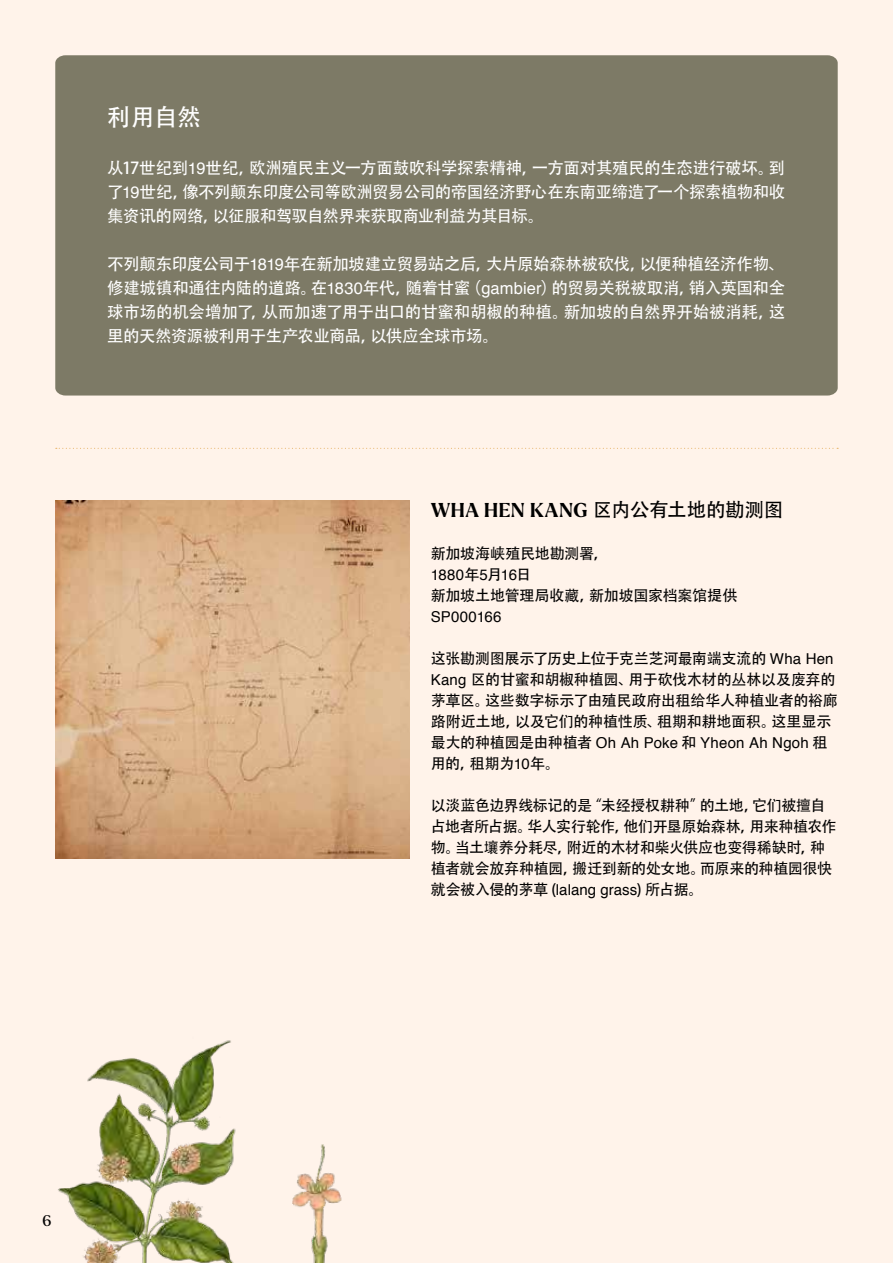
<style>
.page{position:relative;width:893px;height:1263px;background:#fff3ea}
.page>*{position:absolute;margin:0;border:0;box-sizing:border-box;transform-origin:0 0}
.t1{font:24px "Adobe Heiti Std";color:#fff}
.t2{font:700 19.5px "Larken";letter-spacing:.03em;color:#000}
.t3{font:16.5px/24px "Adobe Heiti Std";letter-spacing:-.03em;color:#fff;text-align:justify}
.t4{font:15px/21px "Adobe Heiti Std";letter-spacing:-.02em;color:#000}
.t5{font:15px "Helvetica";letter-spacing:.015em;color:#000}
.t6{font:15px "Larken";color:#000}
.s1{font-family:"Helvetica"}
.s2{font-family:"Adobe Heiti Std";font-weight:400}
.s3{font-family:"Adobe Heiti Std"}
</style>
<div class="page">
<svg style="left:56px;top:448px;width:782px;height:1px"></svg>
<div style="left:55px;top:55px;width:783px;height:340px;background:#7d7a66"></div>
<img style="left:55px;top:501px;width:354px;height:358px">
<img style="left:58px;top:1040px;width:178px;height:223px">
<img style="left:292px;top:1144px;width:49px;height:119px">
<h1 class="t1" style="left:107px;top:103px;width:95px">利用自然</h1>
<p class="t3" style="left:107px;top:156px;width:680px">从17世纪到<span class="s1">19</span>世纪，欧洲殖民主义一方面鼓吹科学探索精神，一方面对其殖民的生态进行破坏。到了<span class="s1">19</span>世纪，像不列颠东印度公司等欧洲贸易公司的帝国经济野心在东南亚缔造了一个探索植物和收集资讯的网络，以征服和驾驭自然界来获取商业利益为其目标。</p>
<p class="t3" style="left:107px;top:252px;width:680px">不列颠东印度公司于<span class="s1">1819</span>年在新加坡建立贸易站之后，大片原始森林被砍伐，以便种植经济作物、修建城镇和通往内陆的道路。在<span class="s1">1830</span>年代，随着甘蜜（<span class="s1">gambier</span>）的贸易关税被取消，销入英国和全球市场的机会增加了，从而加速了用于出口的甘蜜和胡椒的种植。新加坡的自然界开始被消耗，这里的天然资源被利用于生产农业商品，以供应全球市场。</p>
<h2 class="t2" style="left:431px;top:498px;width:354px">WHA HEN KANG <span class="s2">区内公有土地的勘测图</span></h2>
<p class="t4" style="left:431px;top:544px;width:179px">新加坡海峡殖民地勘测署，</p>
<p class="t5" style="left:431px;top:564px;width:102px">1880<span class="s3">年</span>5<span class="s3">月</span>16<span class="s3">日</span></p>
<p class="t4" style="left:431px;top:586px;width:308px">新加坡土地管理局收藏，新加坡国家档案馆提供</p>
<p class="t5" style="left:431px;top:606px;width:72px">SP000166</p>
<p class="t4" style="left:431px;top:649px;width:408px">这张勘测图展示了历史上位于克兰芝河最南端支流的 <span class="s1">Wha Hen Kang</span> 区的甘蜜和胡椒种植园、用于砍伐木材的丛林以及废弃的茅草区。这些数字标示了由殖民政府出租给华人种植业者的裕廊路附近土地，以及它们的种植性质、租期和耕地面积。这里显示</p>
<p class="t5" style="left:431px;top:732px;width:398px"><span class="s3">最大的种植园是由种植者</span> Oh Ah Poke <span class="s3">和</span> Yheon Ah Ngoh <span class="s3">租</span></p>
<p class="t4" style="left:431px;top:754px;width:131px">用的，租期为<span class="s1">10</span>年。</p>
<p class="t4" style="left:431px;top:796px;width:407px">以淡蓝色边界线标记的是“未经授权耕种”的土地，它们被擅自占地者所占据。华人实行轮作，他们开垦原始森林，用来种植农作物。当土壤养分耗尽，附近的木材和柴火供应也变得稀缺时，种植者就会放弃种植园，搬迁到新的处女地。而原来的种植园很快就会被入侵的茅草 (<span class="s1">lalang grass</span>) 所占据。</p>
<p class="t6" style="left:43px;top:1211px;width:10px">6</p>
</div>
